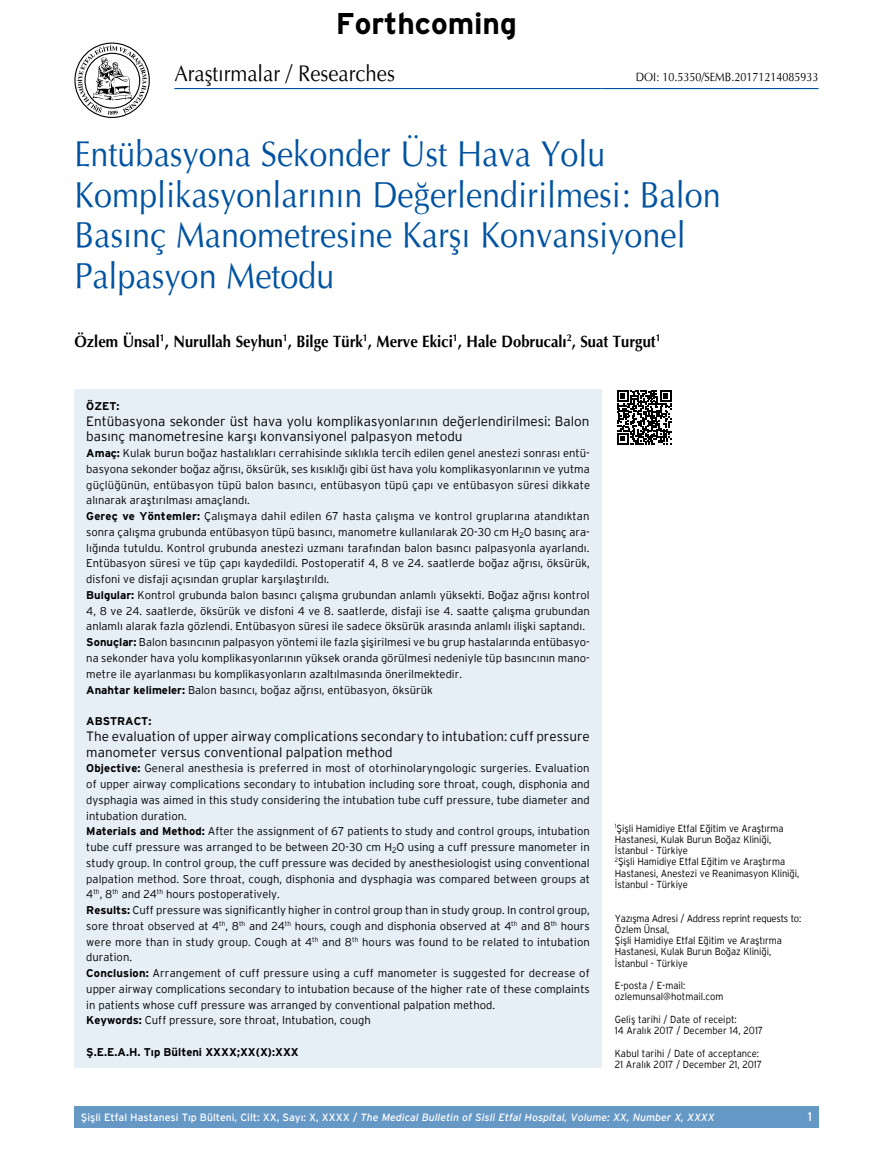
<style>
.page{position:relative;width:893px;height:1170px;background:#fff}
.page>*{position:absolute;margin:0;border:0;box-sizing:border-box;transform-origin:0 0}
.t1{font:36px/40.5px "Optima";color:#0053a1;scale:.9 1}
.t2{font:700 30px "Interstate";color:#000}
.t3{font:22.5px "Optima";color:#000;scale:.9 1}
.t4{font:700 16.5px "Optima";color:#000;scale:.9 1}
.t5{font:300 13.5px/15.8px "Interstate";color:#000}
.t6{font:12.75px "Interstate";color:#fff}
.t7{font:12px "Optima";color:#000;scale:.9 1}
.t8{font:300 11.25px/15.8px "Interstate";color:#000}
.t9{font:700 11.25px "Interstate";color:#000}
.t10{font:italic 10.5px "Interstate";color:#fff}
.t11{font:300 10.2px/11.2px "Interstate";letter-spacing:-.01em;color:#000;scale:.93 1}
.s1{font-weight:700}
.s2{font-style:normal}
</style>
<div class="page">
<div style="left:74px;top:1106px;width:745px;height:21px;background:#6698c6"></div>
<div style="left:74px;top:390px;width:528px;height:677px;background:#e6eef6"></div>
<hr style="left:174px;top:88px;width:428px;height:1px;background:#0053a1">
<hr style="left:602px;top:88px;width:217px;height:1px;background:#0053a1">
<div style="left:74px;top:43px;width:76px;height:75px;border:1px solid #000;border-radius:50%"></div>
<svg style="left:77px;top:45px;width:70px;height:70px"></svg>
<svg style="left:617px;top:390px;width:55px;height:55px"></svg>
<h2 class="t2" style="left:336px;top:6px;width:183px">Forthcoming</h2>
<h3 class="t3" style="left:174px;top:60px;width:247px">Araştırmalar / Researches</h3>
<p class="t7" style="left:636px;top:70px;width:205px">DOI: 10.5350/SEMB.20171214085933</p>
<h1 class="t1" style="left:74px;top:134px;width:720px">Entübasyona Sekonder Üst Hava Yolu Komplikasyonlarının Değerlendirilmesi: Balon Basınç Manometresine Karşı Konvansiyonel Palpasyon Metodu</h1>
<h3 class="t4" style="left:74px;top:331px;width:653px">Özlem Ünsal<sup>1</sup>, Nurullah Seyhun<sup>1</sup>, Bilge Türk<sup>1</sup>, Merve Ekici<sup>1</sup>, Hale Dobrucalı<sup>2</sup>, Suat Turgut<sup>1</sup></h3>
<p class="t9" style="left:86px;top:399px;width:35px">ÖZET:</p>
<p class="t5" style="left:86px;top:413px;width:505px">Entübasyona sekonder üst hava yolu komplikasyonlarının değerlendirilmesi: Balon basınç manometresine karşı konvansiyonel palpasyon metodu</p>
<p class="t8" style="left:86px;top:445px;width:505px"><span class="s1">Amaç:</span> Kulak burun boğaz hastalıkları cerrahisinde sıklıkla tercih edilen genel anestezi sonrası entü&shy;basyona sekonder boğaz ağrısı, öksürük, ses kısıklığı gibi üst hava yolu komplikasyonlarının ve yutma güçlüğünün, entübasyon tüpü balon basıncı, entübasyon tüpü çapı ve entübasyon süresi dikkate alınarak araştırılması amaçlandı.<br><span class="s1">Gereç ve Yöntemler:</span> Çalışmaya dahil edilen 67 hasta çalışma ve kontrol gruplarına atandıktan sonra çalışma grubunda entübasyon tüpü basıncı, manometre kullanılarak 20-30 cm H<sub>2</sub>O basınç ara&shy;lığında tutuldu. Kontrol grubunda anestezi uzmanı tarafından balon basıncı palpasyonla ayarlandı.<br>Entübasyon süresi ve tüp çapı kaydedildi. Postoperatif 4, 8 ve 24. saatlerde boğaz ağrısı, öksürük, disfoni ve disfaji açısından gruplar karşılaştırıldı.<br><span class="s1">Bulgular:</span> Kontrol grubunda balon basıncı çalışma grubundan anlamlı yüksekti. Boğaz ağrısı kontrol 4, 8 ve 24. saatlerde, öksürük ve disfoni 4 ve 8. saatlerde, disfaji ise 4. saatte çalışma grubundan anlamlı alarak fazla gözlendi. Entübasyon süresi ile sadece öksürük arasında anlamlı ilişki saptandı.<br><span class="s1">Sonuçlar:</span> Balon basıncının palpasyon yöntemi ile fazla şişirilmesi ve bu grup hastalarında entübasyo&shy;na sekonder hava yolu komplikasyonlarının yüksek oranda görülmesi nedeniyle tüp basıncının mano&shy;metre ile ayarlanması bu komplikasyonların azaltılmasında önerilmektedir.<br><span class="s1">Anahtar kelimeler:</span> Balon basıncı, boğaz ağrısı, entübasyon, öksürük</p>
<p class="t9" style="left:86px;top:714px;width:67px">ABSTRACT:</p>
<p class="t5" style="left:86px;top:728px;width:505px">The evaluation of upper airway complications secondary to intubation: cuff pressure manometer versus conventional palpation method</p>
<p class="t8" style="left:86px;top:760px;width:505px"><span class="s1">Objective:</span> General anesthesia is preferred in most of otorhinolaryngologic surgeries. Evaluation of upper airway complications secondary to intubation including sore throat, cough, disphonia and dysphagia was aimed in this study considering the intubation tube cuff pressure, tube diameter and intubation duration.<br><span class="s1">Materials and Method:</span> After the assignment of 67 patients to study and control groups, intubation tube cuff pressure was arranged to be between 20-30 cm H<sub>2</sub>O using a cuff pressure manometer in study group. In control group, the cuff pressure was decided by anesthesiologist using conventional palpation method. Sore throat, cough, disphonia and dysphagia was compared between groups at 4<sup>th</sup>, 8<sup>th</sup> and 24<sup>th</sup> hours postoperatively.<br><span class="s1">Results:</span> Cuff pressure was significantly higher in control group than in study group. In control group, sore throat observed at 4<sup>th</sup>, 8<sup>th</sup> and 24<sup>th</sup> hours, cough and disphonia observed at 4<sup>th</sup> and 8<sup>th</sup> hours were more than in study group. Cough at 4<sup>th</sup> and 8<sup>th</sup> hours was found to be related to intubation duration.<br><span class="s1">Conclusion:</span> Arrangement of cuff pressure using a cuff manometer is suggested for decrease of upper airway complications secondary to intubation because of the higher rate of these complaints in patients whose cuff pressure was arranged by conventional palpation method.<br><span class="s1">Keywords:</span> Cuff pressure, sore throat, Intubation, cough</p>
<p class="t9" style="left:86px;top:1045px;width:214px">Ş.E.E.A.H. Tıp Bülteni XXXX;XX(X):XXX</p>
<p class="t11" style="left:615px;top:822px;width:200px"><sup>1</sup>Şişli Hamidiye Etfal Eğitim ve Araştırma Hastanesi, Kulak Burun Boğaz Kliniği, İstanbul - Türkiye<br><sup>2</sup>Şişli Hamidiye Etfal Eğitim ve Araştırma Hastanesi, Anestezi ve Reanimasyon Kliniği, İstanbul - Türkiye</p>
<p class="t11" style="left:615px;top:912px;width:202px">Yazışma Adresi / Address reprint requests to:<br>Özlem Ünsal,<br>Şişli Hamidiye Etfal Eğitim ve Araştırma<br>Hastanesi, Kulak Burun Boğaz Kliniği,<br>İstanbul - Türkiye</p>
<p class="t11" style="left:615px;top:979px;width:118px">E-posta / E-mail: ozlemunsal@hotmail.com</p>
<p class="t11" style="left:615px;top:1013px;width:161px">Geliş tarihi / Date of receipt:<br>14 Aralık 2017 / December 14, 2017</p>
<p class="t11" style="left:615px;top:1047px;width:160px">Kabul tarihi / Date of acceptance:<br>21 Aralık 2017 / December 21, 2017</p>
<p class="t10" style="left:81px;top:1110px;width:635px"><span class="s2">Şişli Etfal Hastanesi T›p Bülteni, Cilt: XX, Say›: X, XXXX /</span> The Medical Bulletin of Sisli Etfal Hospital, Volume: XX, Number X, XXXX</p>
<p class="t6" style="left:808px;top:1108px;width:6px">1</p>
</div>
